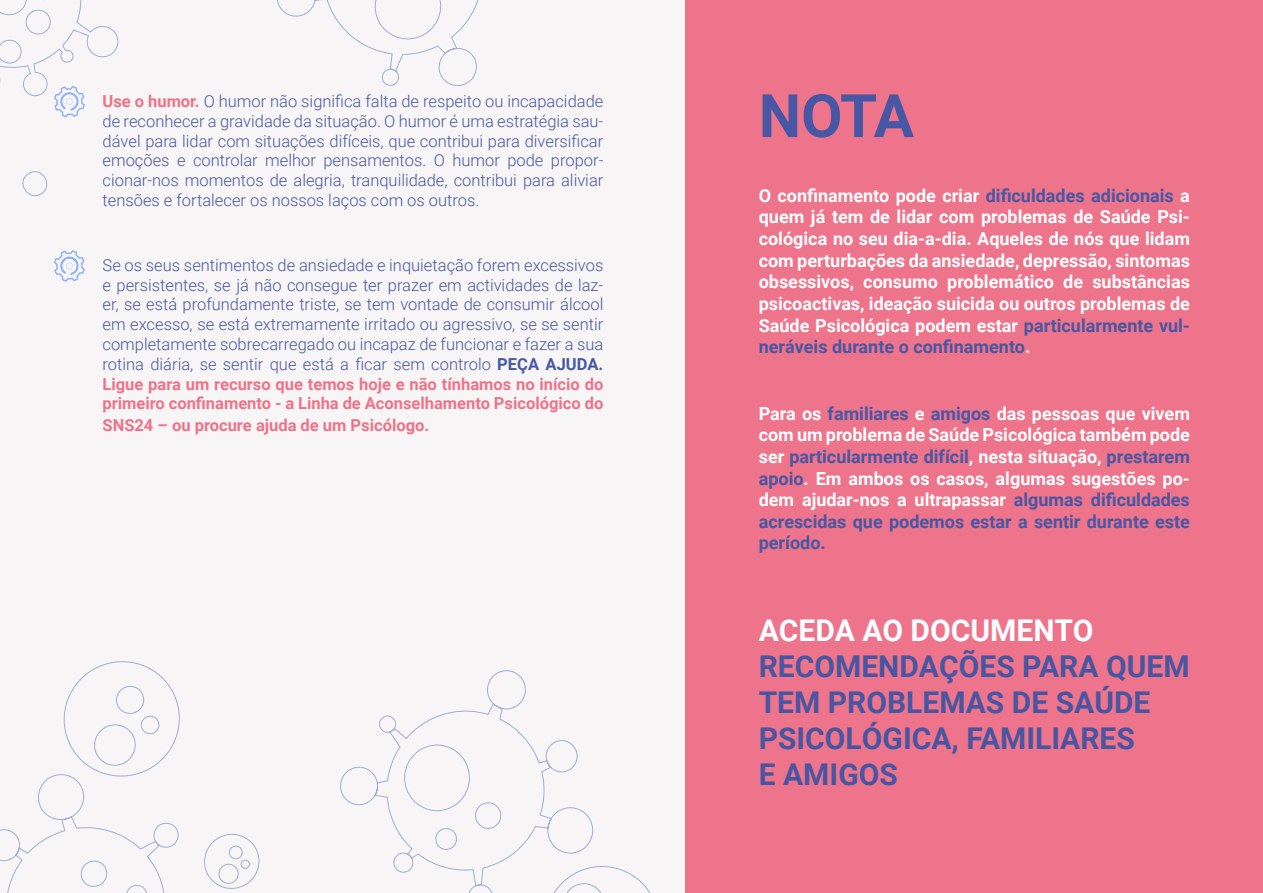
<style>
.page{position:relative;width:1263px;height:893px;background:#f7f5f5}
.page>*{position:absolute;margin:0;border:0;box-sizing:border-box;transform-origin:0 0}
.t1{font:700 60px "Roboto";color:#4857a3}
.t2{font:700 30px/36px "Roboto";color:#4856a2}
.t3{font:700 30px "Roboto";color:#fff}
.t4{font:700 18px/21.6px "Roboto";color:#fff;text-align:justify}
.t5{font:300 16.5px/19.8px "Roboto";color:#4857a3;text-align:justify}
.t6{font:700 16.5px "Roboto";color:#ee738a}
.s1{font-weight:700;color:#ee7289}
.s2{font-weight:700}
.s3{font-weight:700;color:#ee738a}
.s4{color:#4758a3}
.s5{color:#4857a3}
</style>
<div class="page">
<svg style="left:277px;top:0;width:202px;height:86px"></svg>
<svg style="left:54px;top:250px;width:31px;height:32px"></svg>
<div style="left:686px;top:0;width:577px;height:893px;background:#ee748b"></div>
<svg style="left:0;top:0;width:119px;height:197px"></svg>
<svg style="left:0;top:661px;width:260px;height:232px"></svg>
<svg style="left:340px;top:670px;width:311px;height:223px"></svg>
<p class="t5" style="left:103px;top:91px;width:502px"><span class="s1">Use o humor.</span> O humor não significa falta de respeito ou incapacidade de reconhecer a gravidade da situação. O humor é uma estratégia sau&shy;dável para lidar com situações difíceis, que contribui para diversificar emoções e controlar melhor pensamentos. O humor pode propor&shy;cionar-nos momentos de alegria, tranquilidade, contribui para aliviar tensões e fortalecer os nossos laços com os outros.</p>
<p class="t5" style="left:103px;top:254px;width:502px">Se os seus sentimentos de ansiedade e inquietação forem excessivos e persistentes, se já não consegue ter prazer em actividades de laz&shy;er, se está profundamente triste, se tem vontade de consumir álcool em excesso, se está extremamente irritado ou agressivo, se se sentir completamente sobrecarregado ou incapaz de funcionar e fazer a sua rotina diária, se sentir que está a ficar sem controlo <span class="s2">PEÇA AJUDA.<br></span><span class="s3">Ligue para um recurso que temos hoje e não tínhamos no início do primeiro confinamento - a Linha de Aconselhamento Psicológico do</span></p>
<p class="t6" style="left:103px;top:414px;width:328px">SNS24 – ou procure ajuda de um Psicólogo.</p>
<h1 class="t1" style="left:759px;top:74px;width:157px">NOTA</h1>
<p class="t4" style="left:759px;top:184px;width:433px">O confinamento pode criar <span class="s4">dificuldades adicionais</span> a quem já tem de lidar com problemas de Saúde Psi&shy;cológica no seu dia-a-dia. Aqueles de nós que lidam com perturbações da ansiedade, depressão, sintomas obsessivos, consumo problemático de substâncias psicoactivas, ideação suicida ou outros problemas de Saúde Psicológica podem estar <span class="s5">particularmente vul&shy;neráveis durante o confinamento</span>.</p>
<p class="t4" style="left:759px;top:402px;width:433px">Para os <span class="s5">familiares</span> e <span class="s5">amigos</span> das pessoas que vivem com um problema de Saúde Psicológica também pode ser <span class="s5">particularmente difícil</span>, nesta situação, <span class="s5">prestarem apoio</span>. Em ambos os casos, algumas sugestões po&shy;dem ajudar-nos a ultrapassar <span class="s5">algumas dificuldades acrescidas que podemos estar a sentir durante este período.</span></p>
<h2 class="t3" style="left:759px;top:609px;width:336px">ACEDA AO DOCUMENTO</h2>
<h2 class="t2" style="left:759px;top:647px;width:432px">RECOMENDAÇÕES PARA QUEM<br>TEM PROBLEMAS DE SAÚDE<br>PSICOLÓGICA, FAMILIARES<br>E AMIGOS</h2>
</div>
